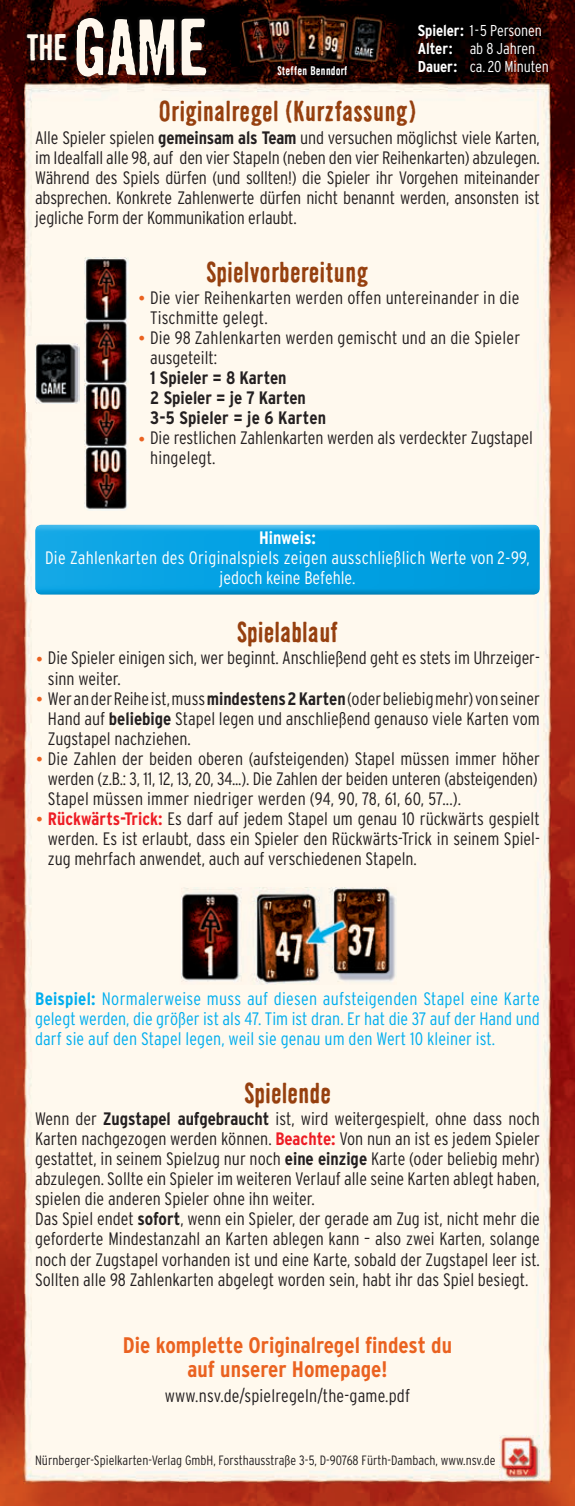
<style>
.page{position:relative;width:575px;height:1506px;background:#fff}
.page>*{position:absolute;margin:0;border:0;box-sizing:border-box;transform-origin:0 0}
.t1{font:93.6px "Dirty Seven Two";color:#fff8ed}
.t2{font:43.2px "Dirty Seven Two";color:#fff8ed}
.t3{font:33.75px "Dirty Seven Two";color:#96400f}
.t4{font:700 condensed 22.5px "Interstate";color:#ea6220}
.t5{font:300 condensed 18px/20px "Interstate";color:#231f20;text-align:justify}
.t6{font:300 condensed 18px/20px "Interstate";letter-spacing:.005em;color:#00aeef}
.t7{font:300 condensed 18px/20px "Interstate";letter-spacing:.015em;color:#fff;text-align:center}
.t8{font:700 condensed 18px "Interstate";color:#231f20}
.t9{font:700 condensed 18px "Interstate";color:#fff}
.t10{font:300 condensed 15.75px "Interstate";letter-spacing:-.005em;color:#fff}
.t11{font:14.62px "Dirty Seven Two";letter-spacing:-.01em;color:#fff}
.t12{font:300 condensed 13.5px "Interstate";color:#231f20}
.s1{font-weight:700}
.s2{font-size:27px;color:#ea6220}
.s3{font-weight:700;color:#ed1c24}
</style>
<div class="page">
<img style="left:0;top:0;width:574px;height:1505px">
<img style="left:84px;top:258px;width:45px;height:252px">
<div style="left:27px;top:336px;width:54px;height:76px;background:#fff8ed"></div>
<img style="left:35px;top:344px;width:45px;height:60px">
<svg style="left:33px;top:520px;width:506px;height:5px;background:#f8f6ee"></svg>
<div style="left:33px;top:525px;width:506px;height:71px;background:#231f20;opacity:.5"></div>
<div style="left:179px;top:883px;width:216px;height:101px;background:#fff8ed"></div>
<img style="left:182px;top:887px;width:213px;height:97px">
<img style="left:499px;top:1435px;width:40px;height:42px">
<div style="left:24px;top:31px;width:46px;height:33px;background:#231f20;opacity:.2"></div>
<div style="left:73px;top:15px;width:136px;height:65px;background:#231f20;opacity:.2"></div>
<p class="t2" style="left:25px;top:25px;width:44px">THE</p>
<p class="t1" style="left:73px;top:0;width:138px">GAME</p>
<p class="t11" style="left:277px;top:63px;width:72px">Steffen Benndorf</p>
<p class="t10" style="left:417px;top:22px;width:125px"><span class="s1">Spieler:</span> 1-5 Personen</p>
<p class="t10" style="left:417px;top:40px;width:119px"><span class="s1">Alter:</span> ab 8 Jahren</p>
<p class="t10" style="left:417px;top:58px;width:132px"><span class="s1">Dauer:</span> ca. 20 Minuten</p>
<p class="t3" style="left:158px;top:94px;width:259px">Originalregel (Kurzfassung)</p>
<p class="t5" style="left:35px;top:127px;width:505px">Alle Spieler spielen <span class="s1">gemeinsam als Team</span> und versuchen möglichst viele Karten, im Idealfall alle 98, auf den vier Stapeln (neben den vier Reihenkarten) abzulegen.<br>Während des Spiels dürfen (und sollten!) die Spieler ihr Vorgehen miteinander absprechen. Konkrete Zahlenwerte dürfen nicht benannt werden, ansonsten ist jegliche Form der Kommunikation erlaubt.</p>
<p class="t3" style="left:205px;top:254px;width:165px">Spielvorbereitung</p>
<p class="t5" style="left:137px;top:287px;width:383px"><span class="s2">•</span> Die vier Reihenkarten werden offen untereinander in die</p>
<p class="t5" style="left:150px;top:307px;width:119px">Tischmitte gelegt.</p>
<p class="t5" style="left:137px;top:327px;width:384px"><span class="s2">•</span> Die 98 Zahlenkarten werden gemischt und an die Spieler</p>
<p class="t5" style="left:150px;top:347px;width:68px">ausgeteilt:</p>
<p class="t8" style="left:150px;top:367px;width:138px">1 Spieler = 8 Karten</p>
<p class="t8" style="left:150px;top:387px;width:157px">2 Spieler = je 7 Karten</p>
<p class="t8" style="left:150px;top:407px;width:177px">3-5 Spieler = je 6 Karten</p>
<p class="t5" style="left:150px;top:427px;width:384px;text-indent:-13px"><span class="s2">•</span> Die restlichen Zahlenkarten werden als verdeckter Zugstapel hingelegt.</p>
<p class="t9" style="left:259px;top:528px;width:58px">Hinweis:</p>
<p class="t7" style="left:45px;top:548px;width:486px">Die Zahlenkarten des Originalspiels zeigen ausschließlich Werte von 2-99, jedoch keine Befehle.</p>
<p class="t3" style="left:236px;top:615px;width:103px">Spielablauf</p>
<p class="t5" style="left:35px;top:648px;width:505px"><span class="s2">•</span> Die Spieler einigen sich, wer beginnt. Anschließend geht es stets im Uhrzeiger-</p>
<p class="t5" style="left:48px;top:668px;width:74px">sinn weiter.</p>
<p class="t5" style="left:35px;top:688px;width:505px"><span class="s2">•</span> Wer an der Reihe ist, muss <span class="s1">mindestens 2 Karten</span> (oder beliebig mehr) von seiner</p>
<p class="t5" style="left:48px;top:708px;width:493px">Hand auf <span class="s1">beliebige</span> Stapel legen und anschließend genauso viele Karten vom</p>
<p class="t5" style="left:48px;top:728px;width:144px">Zugstapel nachziehen.</p>
<p class="t5" style="left:35px;top:748px;width:505px"><span class="s2">•</span> Die Zahlen der beiden oberen (aufsteigenden) Stapel müssen immer höher</p>
<p class="t5" style="left:48px;top:768px;width:490px">werden (z.B.: 3, 11, 12, 13, 20, 34...). Die Zahlen der beiden unteren (absteigenden)<br>Stapel müssen immer niedriger werden (94, 90, 78, 61, 60, 57...).</p>
<p class="t5" style="left:35px;top:808px;width:505px"><span class="s2">•</span> <span class="s3">Rückwärts-Trick:</span> Es darf auf jedem Stapel um genau 10 rückwärts gespielt</p>
<p class="t5" style="left:48px;top:828px;width:493px">werden. Es ist erlaubt, dass ein Spieler den Rückwärts-Trick in seinem Spiel-</p>
<p class="t5" style="left:48px;top:848px;width:370px">zug mehrfach anwendet, auch auf verschiedenen Stapeln.</p>
<p class="t6" style="left:35px;top:988px;width:505px"><span class="s1">Beispiel:</span> Normalerweise muss auf diesen aufsteigenden Stapel eine Karte</p>
<p class="t6" style="left:35px;top:1008px;width:505px">gelegt werden, die größer ist als 47. Tim ist dran. Er hat die 37 auf der Hand und darf sie auf den Stapel legen, weil sie genau um den Wert 10 kleiner ist.</p>
<p class="t3" style="left:243px;top:1075px;width:89px">Spielende</p>
<p class="t5" style="left:35px;top:1108px;width:505px">Wenn der <span class="s1">Zugstapel aufgebraucht</span> ist, wird weitergespielt, ohne dass noch Karten nachgezogen werden können. <span class="s3">Beachte:</span> Von nun an ist es jedem Spieler gestattet, in seinem Spielzug nur noch <span class="s1">eine einzige</span> Karte (oder beliebig mehr) abzulegen. Sollte ein Spieler im weiteren Verlauf alle seine Karten ablegt haben, spielen die anderen Spieler ohne ihn weiter.</p>
<p class="t5" style="left:35px;top:1208px;width:505px">Das Spiel endet <span class="s1">sofort</span>, wenn ein Spieler, der gerade am Zug ist, nicht mehr die geforderte Mindestanzahl an Karten ablegen kann – also zwei Karten, solange noch der Zugstapel vorhanden ist und eine Karte, sobald der Zugstapel leer ist.<br>Sollten alle 98 Zahlenkarten abgelegt worden sein, habt ihr das Spiel besiegt.</p>
<p class="t4" style="left:123px;top:1331px;width:330px">Die komplette Originalregel findest du</p>
<p class="t4" style="left:187px;top:1356px;width:201px">auf unserer Homepage!</p>
<p class="t5" style="left:165px;top:1385px;width:246px">www.nsv.de/spielregeln/the-game.pdf</p>
<p class="t12" style="left:35px;top:1452px;width:461px">Nürnberger-Spielkarten-Verlag GmbH, Forsthausstraße 3-5, D-90768 Fürth-Dambach, www.nsv.de</p>
</div>
